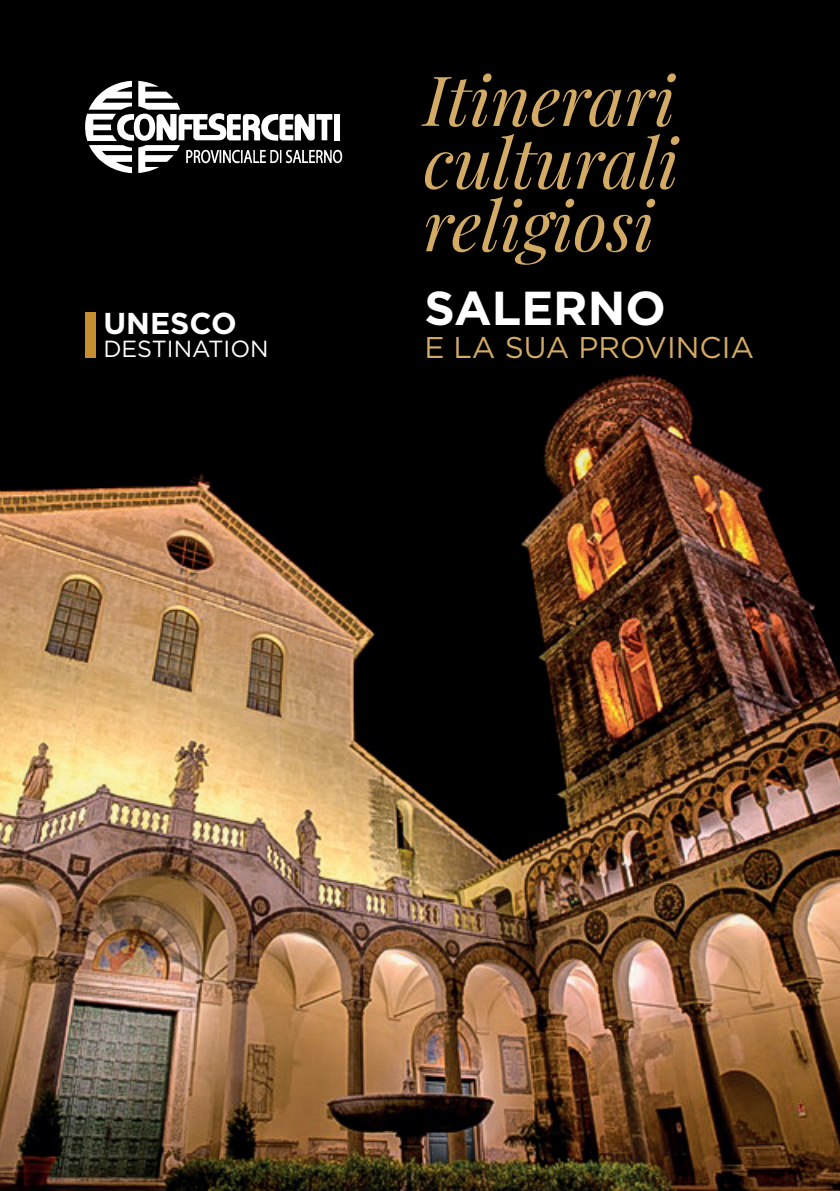
<style>
.page{position:relative;width:840px;height:1191px;background:#fff}
.page>*{position:absolute;margin:0;border:0;box-sizing:border-box;transform-origin:0 0}
.t1{font:italic 69px/62.6px "Playfair Display";color:#d4ab64;text-align:justify}
.t2{font:700 47.6px "Gotham";color:#fff}
.t3{font:700 30.2px "Gotham";color:#fff}
.t4{font:30px "Gotham";color:#d4ab64}
.t5{font:23.4px "Gotham";color:#fff}
</style>
<div class="page">
<div style="left:0;top:0;width:839px;height:692px;background:#000001"></div>
<img style="left:0;top:357px;width:839px;height:834px">
<div style="left:85px;top:312px;width:11px;height:45px;background:#c58f2f"></div>
<svg style="left:85px;top:81px;width:257px;height:92px"></svg>
<p class="t3" style="left:103px;top:303px;width:135px">UNESCO</p>
<p class="t5" style="left:103px;top:333px;width:167px">DESTINATION</p>
<p class="t1" style="left:423px;top:63px;width:256px">Itinerari culturali religiosi</p>
<p class="t2" style="left:424px;top:276px;width:243px">SALERNO</p>
<p class="t4" style="left:424px;top:328px;width:331px">E LA SUA PROVINCIA</p>
</div>
